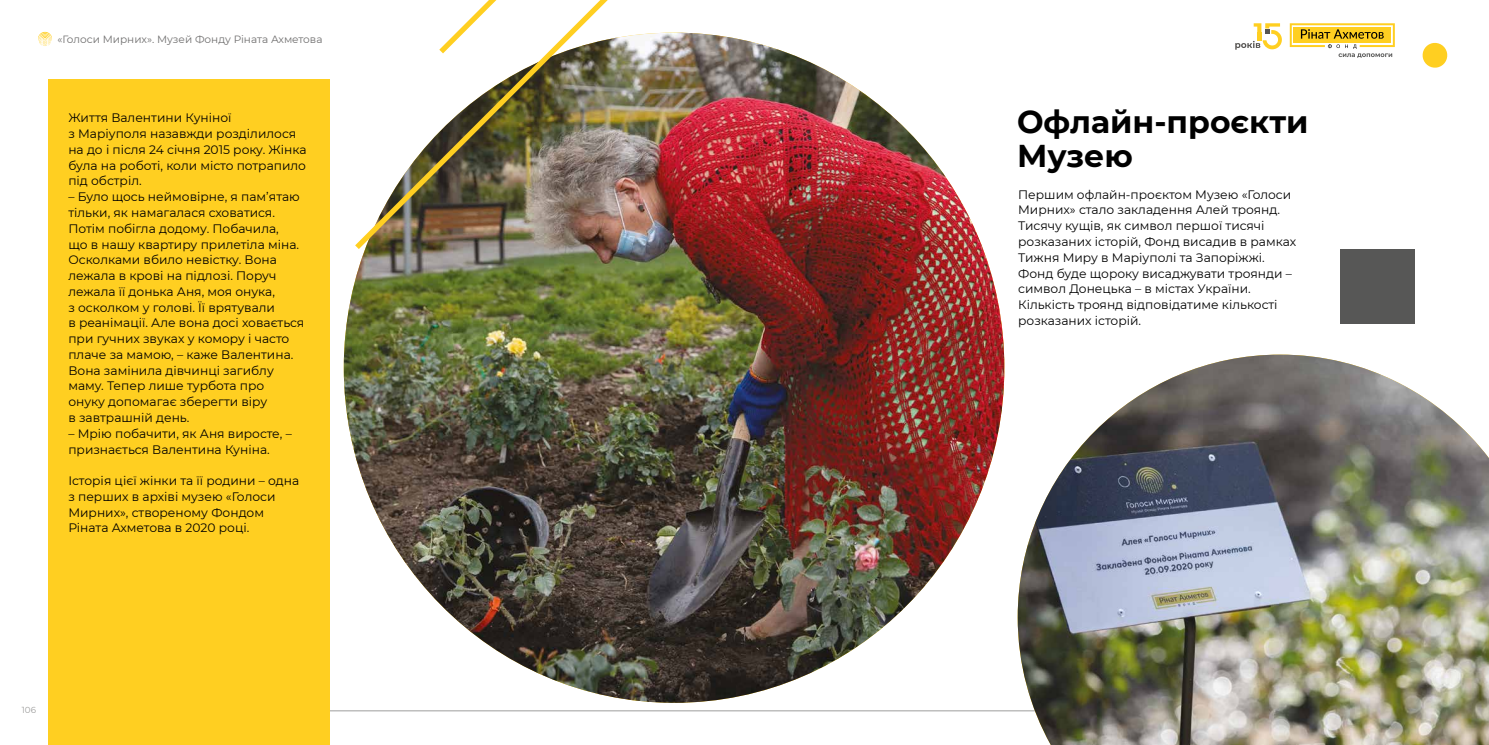
<style>
.page{position:relative;width:1489px;height:745px;background:#fff}
.page>*{position:absolute;margin:0;border:0;box-sizing:border-box;transform-origin:0 0}
.t1{font:700 31.5px/34.1px "Montserrat";color:#000}
.t2{font:12.25px/15.8px "Montserrat";color:#000}
.t3{font:10.5px "Montserrat";color:#706f6f}
.t4{font:8.75px "Montserrat";color:#9d9d9c}
</style>
<div class="page">
<svg style="left:1422px;top:42px;width:26px;height:26px"></svg>
<hr style="left:80px;top:710px;width:1314px;height:1px;background:#9d9d9c">
<svg style="left:1289px;top:23px;width:105px;height:35px"></svg>
<svg style="left:1235px;top:23px;width:46px;height:27px"></svg>
<svg style="left:38px;top:32px;width:14px;height:14px"></svg>
<img style="left:344px;top:127px;width:660px;height:575px">
<div style="left:48px;top:79px;width:282px;height:665px;background:#ffcf21"></div>
<img style="left:349px;top:0;width:555px;height:254px">
<img style="left:1017px;top:354px;width:471px;height:390px">
<div style="left:1339px;top:249px;width:74px;height:74px;background:#575756"></div>
<p class="t3" style="left:57px;top:32px;width:266px">«Голоси Мирних». Музей Фонду Ріната Ахметова</p>
<p class="t2" style="left:68px;top:110px;width:240px">Життя Валентини Куніної<br>з Маріуполя назавжди розділилося на до і після 24 січня 2015 року. Жінка була на роботі, коли місто потрапило під обстріл.</p>
<p class="t2" style="left:68px;top:188px;width:237px">– Було щось неймовірне, я пам’ятаю тільки, як намагалася сховатися.<br>Потім побігла додому. Побачила,<br>що в нашу квартиру прилетіла міна.<br>Осколками вбило невістку. Вона лежала в крові на підлозі. Поруч лежала її донька Аня, моя онука,<br>з осколком у голові. Її врятували<br>в реанімації. Але вона досі ховається при гучних звуках у комору і часто плаче за мамою, – каже Валентина.<br>Вона замінила дівчинці загиблу маму. Тепер лише турбота про<br>онуку допомагає зберегти віру<br>в завтрашній день.</p>
<p class="t2" style="left:68px;top:425px;width:225px">– Мрію побачити, як Аня виросте, – признається Валентина Куніна.</p>
<p class="t2" style="left:68px;top:472px;width:232px">Історія цієї жінки та її родини – одна з перших в архіві музею «Голоси<br>Мирних», створеному Фондом<br>Ріната Ахметова в 2020 році.</p>
<p class="t4" style="left:22px;top:703px;width:16px">106</p>
<h1 class="t1" style="left:1017px;top:103px;width:293px">Офлайн-проєкти<br>Музею</h1>
<p class="t2" style="left:1018px;top:186px;width:279px">Першим офлайн-проєктом Музею «Голоси Мирних» стало закладення Алей троянд.<br>Тисячу кущів, як символ першої тисячі розказаних історій, Фонд висадив в рамках Тижня Миру в Маріуполі та Запоріжжі.<br>Фонд буде щороку висаджувати троянди – символ Донецька – в містах України.<br>Кількість троянд відповідатиме кількості розказаних історій.</p>
</div>
